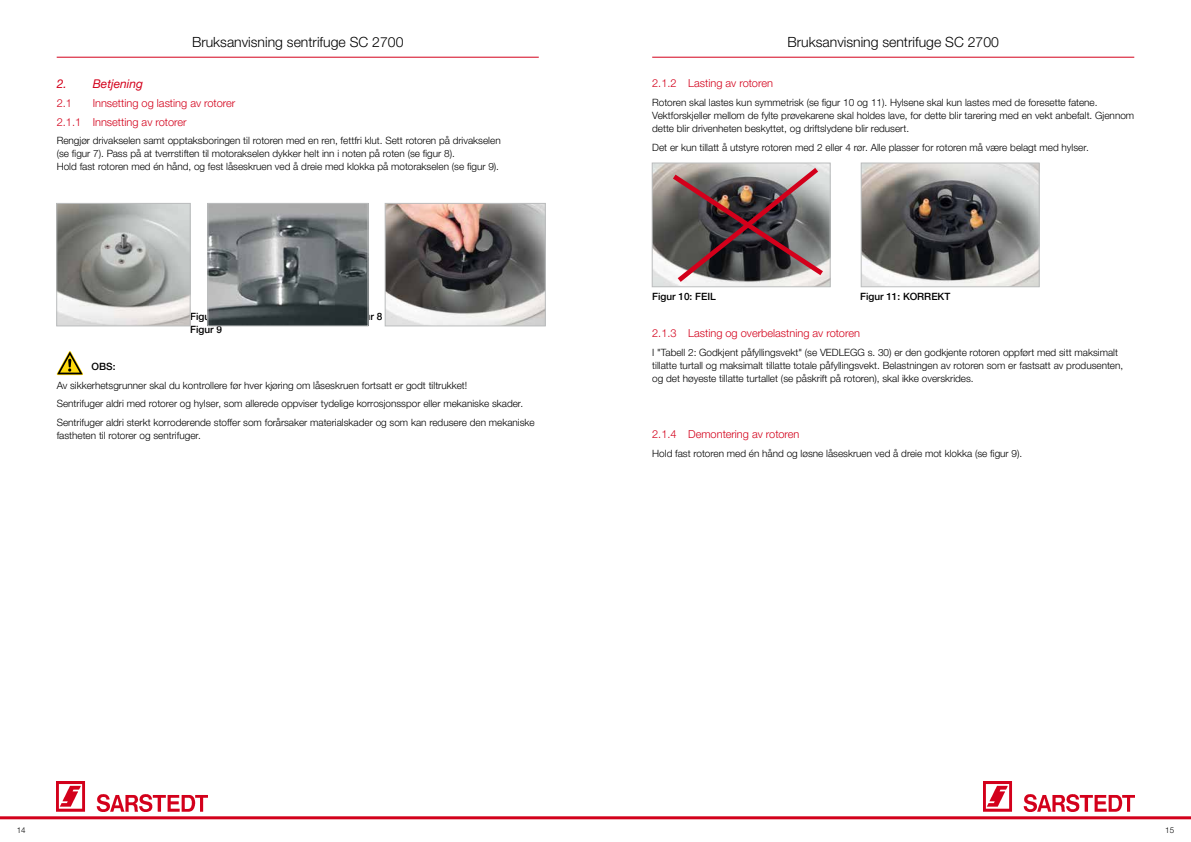
<style>
.page{position:relative;width:1191px;height:842px;background:#fff}
.page>*{position:absolute;margin:0;border:0;box-sizing:border-box;transform-origin:0 0}
.t1{font:300 14px "Helvetica Neue LTW1 G";color:#000}
.t2{font:italic 12px "Helvetica Neue LTW1 G";color:#d3001b}
.t3{font:300 11px/18.9px "Helvetica Neue LTW1 G";color:#d3001b}
.t4{font:300 10px/13px "Helvetica Neue LTW1 G";color:#000}
.t5{font:500 10px "Helvetica Neue LTW1 G";color:#000}
.t6{font:300 8px "Helvetica Neue LTW1 G";color:#000}
</style>
<div class="page">
<hr style="left:57px;top:57px;width:482px;height:1px;background:#d3001b">
<hr style="left:652px;top:57px;width:482px;height:1px;background:#d3001b">
<hr style="left:0;top:816px;width:1191px;height:3px;background:#d3001b">
<img style="left:983px;top:782px;width:151px;height:29px">
<img style="left:57px;top:782px;width:150px;height:29px">
<svg style="left:57px;top:351px;width:26px;height:24px"></svg>
<img style="left:59px;top:205px;width:129px;height:119px">
<div style="left:57px;top:203px;width:133px;height:123px;border:1px solid #bbbdbe"></div>
<img style="left:210px;top:205px;width:156px;height:119px">
<div style="left:208px;top:203px;width:160px;height:123px;border:1px solid #bbbdbe"></div>
<img style="left:387px;top:205px;width:156px;height:119px">
<div style="left:385px;top:203px;width:160px;height:123px;border:1px solid #bbbdbe"></div>
<img style="left:654px;top:165px;width:13px;height:120px">
<div style="left:652px;top:163px;width:178px;height:124px;border:1px solid #bbbdbe"></div>
<img style="left:863px;top:165px;width:174px;height:120px">
<div style="left:861px;top:163px;width:178px;height:124px;border:1px solid #bbbdbe"></div>
<svg style="left:667px;top:163px;width:161px;height:124px"></svg>
<h1 class="t1" style="left:192px;top:33px;width:213px">Bruksanvisning sentrifuge SC 2700</h1>
<h1 class="t1" style="left:787px;top:33px;width:213px">Bruksanvisning sentrifuge SC 2700</h1>
<p class="t2" style="left:57px;top:76px;width:88px">2. Betjening</p>
<p class="t3" style="left:57px;top:93px;width:17px">2.1</p>
<p class="t3" style="left:57px;top:93px;width:180px;text-indent:36px">Innsetting og lasting av rotorer<br>2.1.1 Innsetting av rotorer</p>
<p class="t4" style="left:57px;top:134px;width:445px">Rengjør drivakselen samt opptaksboringen til rotoren med en ren, fettfri klut. Sett rotoren på drivakselen (se figur 7). Pass på at tverrstiften til motorakselen dykker helt inn i noten på roten (se figur 8).<br>Hold fast rotoren med én hånd, og fest låseskruen ved å dreie med klokka på motorakselen (se figur 9).</p>
<p class="t5" style="left:190px;top:310px;width:33px">Figur 7</p>
<p class="t5" style="left:350px;top:310px;width:33px">Figur 8</p>
<p class="t5" style="left:190px;top:323px;width:33px">Figur 9</p>
<p class="t5" style="left:92px;top:360px;width:25px">OBS:</p>
<p class="t4" style="left:57px;top:376px;width:479px;line-height:18.7px">Av sikkerhetsgrunner skal du kontrollere før hver kjøring om låseskruen fortsatt er godt tiltrukket!<br>Sentrifuger aldri med rotorer og hylser, som allerede oppviser tydelige korrosjonsspor eller mekaniske skader.<br>Sentrifuger aldri sterkt korroderende stoffer som forårsaker materialskader og som kan redusere den mekaniske</p>
<p class="t4" style="left:57px;top:429px;width:146px">fastheten til rotorer og sentrifuger.</p>
<p class="t3" style="left:652px;top:74px;width:122px">2.1.2 Lasting av rotoren</p>
<p class="t4" style="left:652px;top:96px;width:483px">Rotoren skal lastes kun symmetrisk (se figur 10 og 11). Hylsene skal kun lastes med de foresette fatene.<br>Vektforskjeller mellom de fylte prøvekarene skal holdes lave, for dette blir tarering med en vekt anbefalt. Gjennom dette blir drivenheten beskyttet, og driftslydene blir redusert.</p>
<p class="t4" style="left:652px;top:140px;width:438px">Det er kun tillatt å utstyre rotoren med 2 eller 4 rør. Alle plasser for rotoren må være belagt med hylser.</p>
<p class="t5" style="left:652px;top:290px;width:65px">Figur 10: FEIL</p>
<p class="t5" style="left:860px;top:290px;width:92px">Figur 11: KORREKT</p>
<p class="t3" style="left:652px;top:324px;width:209px">2.1.3 Lasting og overbelastning av rotoren</p>
<p class="t4" style="left:652px;top:346px;width:472px">I "Tabell 2: Godkjent påfyllingsvekt" (se VEDLEGG s. 30) er den godkjente rotoren oppført med sitt maksimalt tillatte turtall og maksimalt tillatte totale påfyllingsvekt. Belastningen av rotoren som er fastsatt av produsenten, og det høyeste tillatte turtallet (se påskrift på rotoren), skal ikke overskrides.</p>
<p class="t3" style="left:652px;top:425px;width:149px">2.1.4 Demontering av rotoren</p>
<p class="t4" style="left:652px;top:447px;width:371px">Hold fast rotoren med én hånd og løsne låseskruen ved å dreie mot klokka (se figur 9).</p>
<p class="t6" style="left:17px;top:825px;width:10px">14</p>
<p class="t6" style="left:1165px;top:825px;width:10px">15</p>
</div>
